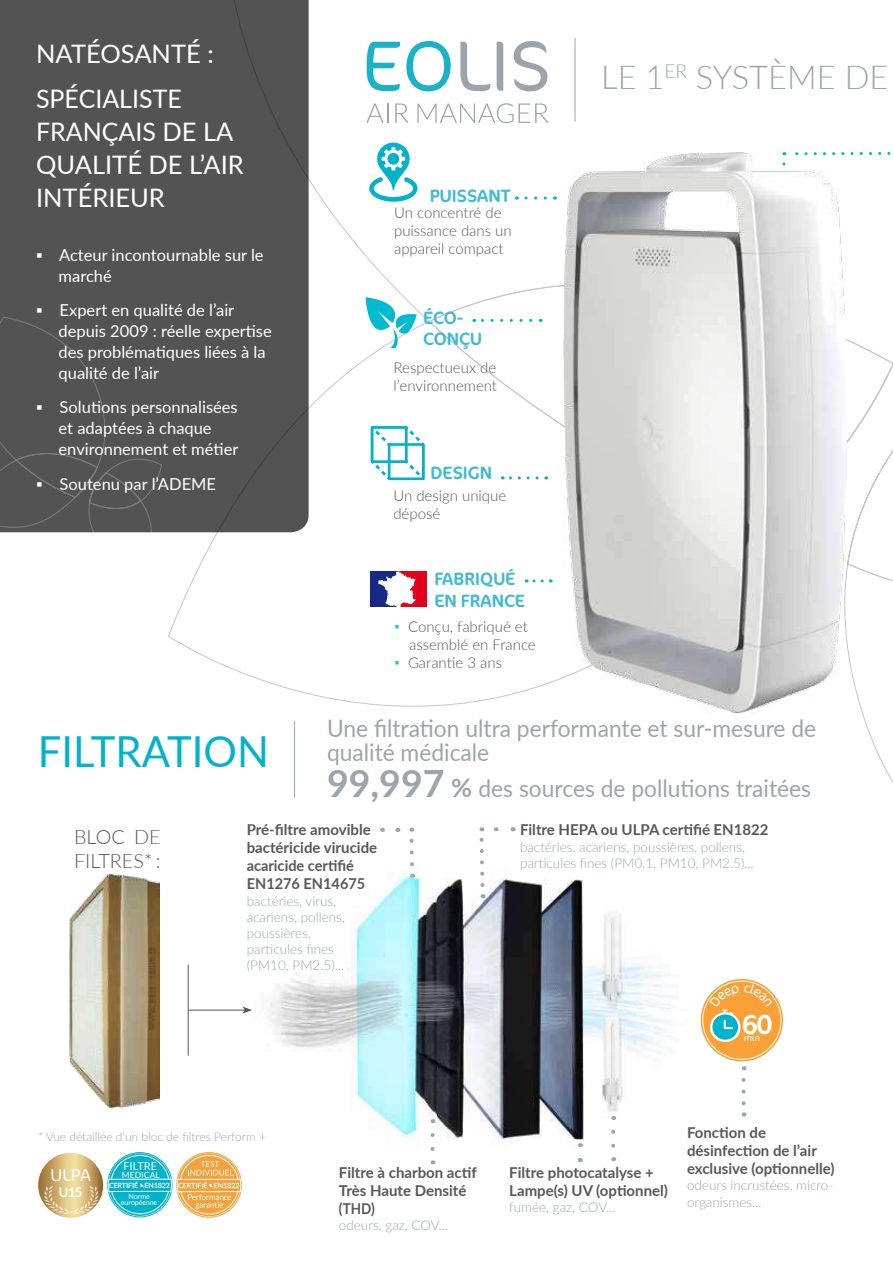
<style>
.page{position:relative;width:893px;height:1263px;background:#fff}
.page>*{position:absolute;margin:0;border:0;box-sizing:border-box;transform-origin:0 0}
.t1{font:42.75px "Lato";color:#00b3cb}
.t2{font:300 33px "Lato";color:#9aa5ae}
.t3{font:27.6px "Cocon";color:#fff}
.t4{font:25.5px/33px "Lato";color:#fff}
.t5{font:24px/24px "Lato";color:#9aa5ae;scale:.95 1}
.t6{font:300 19.8px/23.7px "Lato";color:#58585a}
.t7{font:18px/21.6px "Cocon";color:#40bbd1}
.t8{font:300 17.25px "Cocon";color:#fff}
.t9{font:16.5px/21px "Lato";color:#fff}
.t10{font:700 15px/18px "Lato";color:#58585a}
.t11{font:300 15px/18px "Lato";color:#58585a}
.t12{font:300 13.5px/16.2px "Lato";color:#9aa5ae}
.t13{font:700 13.2px "Lato";color:#fff}
.t14{font:300 12px "Lato";color:#9aa5ae}
.t15{font:10.8px "Lato";color:#fff}
.t16{font:300 9.15px "Cocon";color:#fff}
.t17{font:8.55px "Lato";color:#fff}
.t18{font:7.2px/6.4px "Lato";letter-spacing:-.025em;color:#fff;text-align:center}
.t19{font:700 7.2px "Lato";letter-spacing:-.025em;color:#fff}
.s1{color:#33c2d5}
.s2{font-weight:700;font-size:37.5px}
.s3{font-weight:700;font-size:25.5px}
</style>
<div class="page">
<svg style="left:428px;top:285px;width:135px;height:195px"></svg>
<svg style="left:846px;top:339px;width:47px;height:444px"></svg>
<img style="left:213px;top:871px;width:544px;height:308px">
<svg style="left:850px;top:152px;width:41px;height:3px"></svg>
<img style="left:563px;top:152px;width:283px;height:560px">
<hr style="left:575px;top:38px;width:1px;height:84px;background:#9aa5ae">
<svg style="left:369px;top:143px;width:49px;height:59px"></svg>
<svg style="left:371px;top:426px;width:54px;height:54px"></svg>
<svg style="left:526px;top:197px;width:29px;height:3px"></svg>
<svg style="left:474px;top:319px;width:57px;height:3px"></svg>
<svg style="left:502px;top:476px;width:35px;height:3px"></svg>
<svg style="left:526px;top:579px;width:16px;height:3px"></svg>
<div style="left:399px;top:571px;width:28px;height:36px;background:#e2001a"></div>
<div style="left:370px;top:571px;width:29px;height:36px;background:#162983"></div>
<svg style="left:378px;top:571px;width:38px;height:36px"></svg>
<svg style="left:367px;top:42px;width:33px;height:49px"></svg>
<svg style="left:406px;top:41px;width:45px;height:50px"></svg>
<svg style="left:460px;top:42px;width:30px;height:49px"></svg>
<svg style="left:497px;top:42px;width:6px;height:49px"></svg>
<svg style="left:514px;top:41px;width:33px;height:50px"></svg>
<svg style="left:366px;top:103px;width:18px;height:20px"></svg>
<hr style="left:387px;top:103px;width:2px;height:20px;background:#9aa4aa">
<svg style="left:395px;top:103px;width:14px;height:20px"></svg>
<svg style="left:417px;top:103px;width:131px;height:20px"></svg>
<div style="left:0;top:0;width:309px;height:532px;background:#535353"></div>
<div style="left:0;top:316px;width:162px;height:217px;background:#535353"></div>
<hr style="left:294px;top:721px;width:1px;height:77px;background:#9aa5ae">
<svg style="left:366px;top:297px;width:51px;height:51px"></svg>
<svg style="left:109px;top:1153px;width:62px;height:63px"></svg>
<svg style="left:178px;top:1153px;width:62px;height:63px"></svg>
<svg style="left:107px;top:1161px;width:134px;height:48px;background:#96c0a8"></svg>
<svg style="left:38px;top:1153px;width:65px;height:65px;background:#d0b073"></svg>
<svg style="left:44px;top:1186px;width:55px;height:28px;background:#ddc490"></svg>
<img style="left:69px;top:875px;width:91px;height:232px">
<svg style="left:477px;top:827px;width:9px;height:71px"></svg>
<svg style="left:409px;top:828px;width:6px;height:38px"></svg>
<svg style="left:395px;top:828px;width:4px;height:4px"></svg>
<svg style="left:510px;top:827px;width:4px;height:4px"></svg>
<svg style="left:578px;top:1143px;width:4px;height:19px"></svg>
<svg style="left:611px;top:1132px;width:4px;height:29px"></svg>
<svg style="left:431px;top:1135px;width:3px;height:29px"></svg>
<hr style="left:188px;top:964px;width:1px;height:92px;background:#58585a">
<hr style="left:188px;top:1009px;width:57px;height:1px;background:#58585a">
<svg style="left:242px;top:1006px;width:10px;height:8px"></svg>
<svg style="left:701px;top:979px;width:82px;height:82px;background:#faa848"></svg>
<div style="left:703px;top:981px;width:78px;height:78px;border:1px solid #fff;border-radius:50%"></div>
<svg style="left:710px;top:1012px;width:30px;height:30px"></svg>
<div style="left:712px;top:1014px;width:26px;height:26px;background:#00b3cb;border-radius:50%"></div>
<svg style="left:742px;top:1080px;width:4px;height:36px"></svg>
<svg style="left:710px;top:984px;width:63px;height:45px;background:#e2ab59"></svg>
<h3 class="t4" style="left:36px;top:30px;width:179px;line-height:45px">NatéoSanté :<br>Spécialis</h3>
<h3 class="t4" style="left:36px;top:81px;width:182px;text-indent:117px">te français de la qualité de l’air i ntérieur</h3>
<p class="t9" style="left:59px;top:244px;width:207px;text-indent:-23px">▪ Acteur incontournable sur le marché</p>
<p class="t9" style="left:59px;top:299px;width:215px;text-indent:-23px">▪ Expert en qualité de l’air depuis 2009 : réelle expertise des problématiques liées à la qualité de l’air</p>
<p class="t9" style="left:59px;top:396px;width:181px;text-indent:-23px">▪ Solutions personnalisées et adaptées à chaque environnement et métier</p>
<p class="t9" style="left:36px;top:472px;width:181px">▪ Soutenu par l’ADEME</p>
<h1 class="t1" style="left:38px;top:721px;width:197px">FILTRATION</h1>
<p class="t7" style="left:430px;top:185px;width:82px">PUISSANT</p>
<p class="t11" style="left:394px;top:203px;width:119px">Un concentré de puissance dans un appareil compact</p>
<p class="t7" style="left:423px;top:307px;width:60px">ÉCO-<br>CONÇU</p>
<p class="t11" style="left:394px;top:358px;width:105px">Respectueux de l’environnement</p>
<p class="t7" style="left:431px;top:462px;width:63px">DESIGN</p>
<p class="t11" style="left:393px;top:486px;width:114px">Un design unique déposé</p>
<p class="t7" style="left:434px;top:569px;width:83px">FABRIQUÉ<br>EN FRANC</p>
<p class="t7" style="left:515px;top:590px;width:12px">E</p>
<p class="t11" style="left:409px;top:617px;width:128px;text-indent:-15px"><span class="s1">▪</span> Conçu, fabriqué et assemblé en France</p>
<p class="t11" style="left:394px;top:653px;width:109px"><span class="s1">▪</span> Garantie 3 ans</p>
<h2 class="t2" style="left:601px;top:54px;width:264px">Le 1<sup>er</sup> système de</h2>
<h3 class="t5" style="left:327px;top:715px;width:516px">Une filtration ultra performante et sur-mesure de qualité médicale</h3>
<h3 class="t5" style="left:327px;top:775px;width:511px"><span class="s2">99,997</span> <span class="s3">%</span> des sources de pollutions traitées</h3>
<h3 class="t6" style="left:74px;top:824px;width:88px">BLOC DE<br>FILTRES* :</h3>
<p class="t10" style="left:247px;top:820px;width:132px">Pré-filtre amovible bactéricide virucide acaricide certifié<br>EN 1276 EN 14675</p>
<p class="t12" style="left:247px;top:892px;width:100px">bactéries, virus, acariens, pollens, poussières, particules fines (PM10, PM2.5)...</p>
<p class="t10" style="left:520px;top:820px;width:250px">Filtre HEPA ou ULPA certifié EN1822</p>
<p class="t12" style="left:520px;top:838px;width:235px">bactéries, acariens, poussières, pollens, particules fines (PM0.1, PM10, PM2.5)...</p>
<h3 class="t3" style="left:742px;top:1007px;width:33px">60</h3>
<p class="t16" style="left:744px;top:1032px;width:18px">min</p>
<p class="t14" style="left:38px;top:1128px;width:229px">* Vue détaillée d’un bloc de filtres Perform +</p>
<p class="t8" style="left:50px;top:1165px;width:42px">ULPA</p>
<p class="t13" style="left:59px;top:1185px;width:25px">U15</p>
<p class="t15" style="left:123px;top:1160px;width:35px">FILTRE</p>
<p class="t17" style="left:122px;top:1170px;width:40px">MEDICAL</p>
<p class="t18" style="left:121px;top:1193px;width:38px">Norme européenne</p>
<p class="t19" style="left:109px;top:1181px;width:63px">CERTIFIÉ EN1822</p>
<p class="t10" style="left:339px;top:1162px;width:139px">Filtre à charbon actif<br>Très Haute Densité (THD)</p>
<p class="t12" style="left:339px;top:1216px;width:111px">odeurs, gaz, COV...</p>
<p class="t10" style="left:509px;top:1162px;width:160px">Filtre photocatalyse +<br>Lampe(s) UV (optionnel)</p>
<p class="t12" style="left:509px;top:1198px;width:108px">fumée, gaz, COV...</p>
<p class="t10" style="left:687px;top:1123px;width:149px">Fonction de désinfection de l’air exclusive (optionnelle)</p>
<p class="t12" style="left:687px;top:1177px;width:148px">odeurs incrustées, micro&shy;organismes...</p>
</div>
